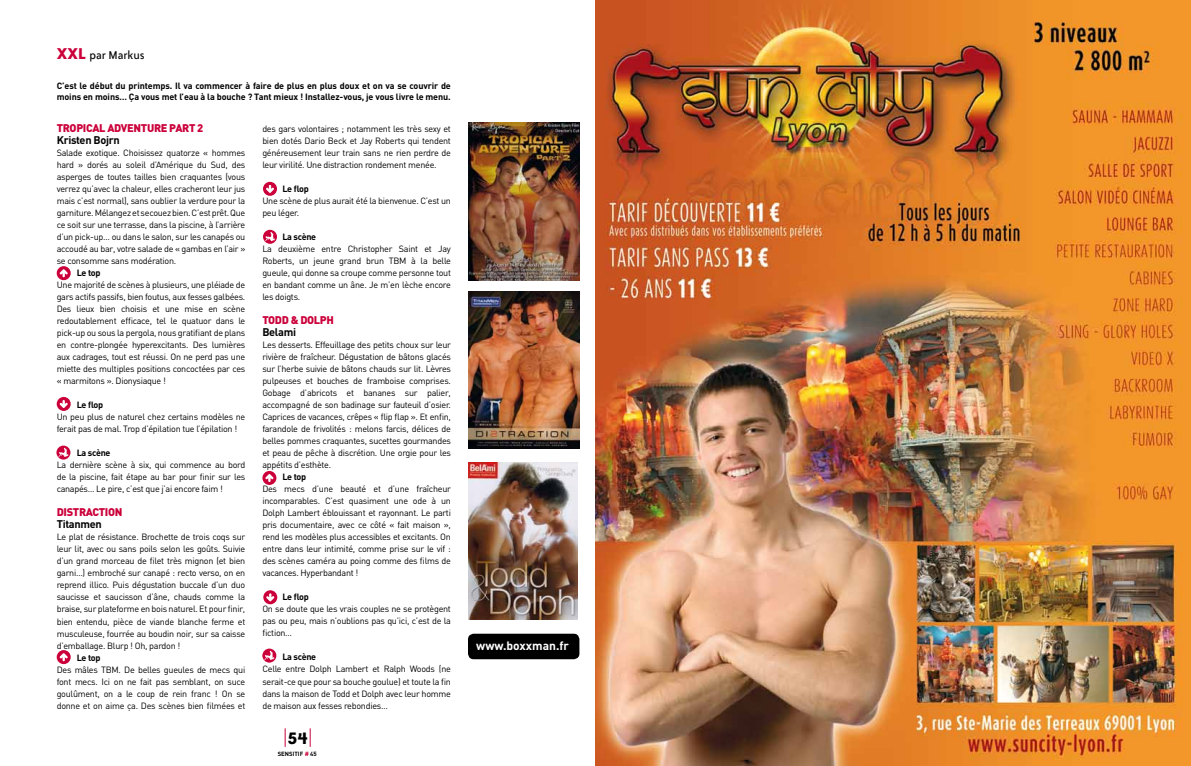
<style>
.page{position:relative;width:1191px;height:766px;background:#fff}
.page>*{position:absolute;margin:0;border:0;box-sizing:border-box;transform-origin:0 0}
.t1{font:700 20px "Bailey Sans ITC";color:#000}
.t2{font:700 18px "Bailey Sans ITC";color:#cb003a}
.t3{font:13px "Bailey Sans ITC";color:#000}
.t4{font:700 12px "DIN";color:#fff}
.t5{font:900 11px "DIN";letter-spacing:-.03em;color:#cb003a}
.t6{font:700 11px "DIN";letter-spacing:-.03em;color:#000}
.t7{font:9px/12px "DIN";letter-spacing:-.03em;color:#000;text-align:justify}
.t8{font:700 9px/11px "DIN";letter-spacing:-.01em;color:#000}
.t9{font:700 6px "DIN";color:#000}
.s1{color:#cb003a}
</style>
<div class="page">
<svg style="left:285px;top:728px;width:1px;height:18px"></svg>
<svg style="left:310px;top:728px;width:1px;height:18px"></svg>
<img style="left:468px;top:123px;width:111px;height:157px">
<img style="left:468px;top:291px;width:111px;height:158px">
<img style="left:468px;top:462px;width:110px;height:157px">
<div style="left:57px;top:266px;width:14px;height:14px;background:#cb003a;border-radius:50%"></div>
<svg style="left:60px;top:269px;width:8px;height:8px"></svg>
<div style="left:57px;top:650px;width:14px;height:14px;background:#cb003a;border-radius:50%"></div>
<svg style="left:60px;top:653px;width:8px;height:8px"></svg>
<div style="left:262px;top:471px;width:14px;height:14px;background:#cb003a;border-radius:50%"></div>
<svg style="left:265px;top:474px;width:8px;height:8px"></svg>
<div style="left:57px;top:397px;width:14px;height:14px;background:#cb003a;border-radius:50%"></div>
<svg style="left:60px;top:400px;width:8px;height:8px"></svg>
<div style="left:263px;top:182px;width:14px;height:14px;background:#cb003a;border-radius:50%"></div>
<svg style="left:266px;top:185px;width:8px;height:8px"></svg>
<div style="left:263px;top:590px;width:14px;height:14px;background:#cb003a;border-radius:50%"></div>
<svg style="left:266px;top:593px;width:8px;height:8px"></svg>
<svg style="left:56px;top:445px;width:14px;height:14px"></svg>
<svg style="left:58px;top:447px;width:11px;height:10px"></svg>
<svg style="left:262px;top:648px;width:14px;height:14px"></svg>
<svg style="left:264px;top:650px;width:10px;height:9px"></svg>
<svg style="left:263px;top:230px;width:14px;height:14px"></svg>
<svg style="left:265px;top:232px;width:10px;height:9px"></svg>
<div style="left:468px;top:633px;width:111px;height:26px;background:#000;border-radius:6px"></div>
<img style="left:595px;top:0;width:596px;height:765px">
<h2 class="t2" style="left:57px;top:44px;width:11px">XXL</h2>
<h3 class="t3" style="left:89px;top:48px;width:57px">par Markus</h3>
<p class="t8" style="left:57px;top:80px;width:396px">C’est le début du printemps. Il va commencer à faire de plus en plus doux et on va se couvrir de moins en moins… Ça vous met l’eau à la bouche ? Tant mieux ! Installez-vous, je vous livre le menu.</p>
<p class="t5" style="left:57px;top:121px;width:78px">TRO PICAL ADVENTURE</p>
<p class="t5" style="left:169px;top:121px;width:36px">Part 2</p>
<p class="t6" style="left:57px;top:133px;width:65px">Kristen Bojrn</p>
<p class="t7" style="left:57px;top:147px;width:190px">Salade exotique. Choisissez quatorze « hommes hard » dorés au soleil d’Amérique du Sud, des asperges de toutes tailles bien craquantes (vous verrez qu’avec la chaleur, elles cracheront leur jus mais c’est normal), sans oublier la verdure pour la garniture. Mélangez et secouez bien. C’est prêt. Que ce soit sur une terrasse, dans la piscine, à l’arrière d’un pick-up… ou dans le salon, sur les canapés ou accoudé au bar, votre salade de « gambas en l’air » se consomme sans modération.</p>
<p class="t8" style="left:77px;top:267px;width:25px">Le top</p>
<p class="t7" style="left:57px;top:279px;width:190px">U ne majorité de scènes à plusieurs, une pléiade de gars actifs passifs, bien foutus, aux fesses galbées.<br>Des lieux bien choisis et une mise en scène redoutablement efficace, tel le quatuor dans le pick-up ou sous la pergola, nous gratifiant de plans en contre-plongée hyperexcitants. Des lumières aux cadrages, tout est réussi. On ne perd pas une miette des multiples positions concoctées par ces « marmitons ». Dionysiaque !</p>
<p class="t8" style="left:77px;top:399px;width:28px">Le flop</p>
<p class="t7" style="left:57px;top:411px;width:190px">U n peu plus de naturel chez certains modèles ne ferait pas de mal. Trop d’épilation tue l’épilation !</p>
<p class="t8" style="left:77px;top:447px;width:35px">La scène</p>
<p class="t7" style="left:57px;top:459px;width:190px">La dernière scène à six, qui commence au bord de la piscine, fait étape au bar pour finir sur les canapés… Le pire, c’est que j’ai encore faim !</p>
<p class="t5" style="left:57px;top:505px;width:49px">DISTRACTION</p>
<p class="t6" style="left:57px;top:517px;width:46px">Titanmen</p>
<p class="t7" style="left:57px;top:531px;width:190px">Le plat de résistance. Brochette de trois coqs sur leur lit, avec ou sans poils selon les goûts. Suivie d’un grand morceau de filet très mignon (et bien garni…) embroché sur canapé : recto verso, on en reprend illico. Puis dégustation buccale d’un duo saucisse et saucisson d’âne, chauds comme la braise, sur plateforme en bois naturel. Et pour finir, bien entendu, pièce de viande blanche ferme et musculeuse, fourrée au boudin noir, sur sa caisse d’emballage. Blurp ! Oh, pardon !</p>
<p class="t8" style="left:77px;top:651px;width:25px">Le top</p>
<p class="t7" style="left:57px;top:663px;width:190px">Des mâles TBM. De belles gueules de mecs qui font mecs. Ici on ne fait pas semblant, on suce goulûment, on a le coup de rein franc ! On se donne et on aime ça. Des scènes bien filmées et</p>
<p class="t7" style="left:262px;top:123px;width:190px">des gars volontaires ; notamment les très sexy et bien dotés Dario Beck et Jay Roberts qui tendent généreusement leur train sans ne rien perdre de leur virilité. U ne distraction rondement menée.</p>
<p class="t8" style="left:282px;top:183px;width:28px">Le flop</p>
<p class="t7" style="left:262px;top:195px;width:190px">U ne scène de plus aurait été la bienvenue. C’est un peu léger.</p>
<p class="t8" style="left:282px;top:231px;width:35px">La scène</p>
<p class="t7" style="left:262px;top:243px;width:190px">La deuxième entre Christopher Saint et Jay Roberts, un jeune grand brun TBM à la belle gueule, qui donne sa croupe comme personne tout en bandant comme un âne. Je m’en lèche encore les doigts.</p>
<p class="t5" style="left:262px;top:313px;width:73px">TODD &amp; DOLPH</p>
<p class="t6" style="left:262px;top:325px;width:35px">Belami</p>
<p class="t7" style="left:262px;top:339px;width:190px">Les desserts. Effeuillage des petits choux sur leur rivière de fraîcheur. Dégustation de bâtons glacés sur l’herbe suivie de bâtons chauds sur lit. Lèvres pulpeuses et bouches de framboise comprises.<br>Gobage d’abricots et bananes sur palier, accompagné de son badinage sur fauteuil d’osier.<br>Caprices de vacances, crêpes « flip flap ». Et enfin, farandole de frivolités : melons farcis, délices de belles pommes craquantes, sucettes gourmandes et peau de pêche à discrétion. U ne orgie pour les appétits d’esthète.</p>
<p class="t8" style="left:282px;top:471px;width:25px">Le top</p>
<p class="t7" style="left:262px;top:483px;width:190px">Des mecs d’une beauté et d’une fraîcheur incomparables. C’est quasiment une ode à un Dolph Lambert éblouissant et rayonnant. Le parti pris documentaire, avec ce côté « fait maison », rend les modèles plus accessibles et excitants. On entre dans leur intimité, comme prise sur le vif : des scènes caméra au poing comme des films de vacances. Hyperbandant !</p>
<p class="t8" style="left:282px;top:591px;width:28px">Le flop</p>
<p class="t7" style="left:262px;top:603px;width:190px">On se doute que les vrais couples ne se protègent pas ou peu, mais n’oublions pas qu’ici, c’est de la fiction…</p>
<p class="t8" style="left:282px;top:651px;width:35px">La scène</p>
<p class="t7" style="left:262px;top:663px;width:190px">Celle entre Dolph Lambert et Ralph Woods (ne serait-ce que pour sa bouche goulue) et toute la fin dans la maison de Todd et Dolph avec leur homme de maison aux fesses rebondies…</p>
<h1 class="t1" style="left:287px;top:726px;width:22px">54</h1>
<p class="t9" style="left:278px;top:749px;width:5px">sensiti</p>
<p class="t9" style="left:300px;top:749px;width:18px">f <span class="s1">#</span> 45</p>
<h3 class="t4" style="left:476px;top:637px;width:94px">www.boxxman.fr</h3>
</div>
